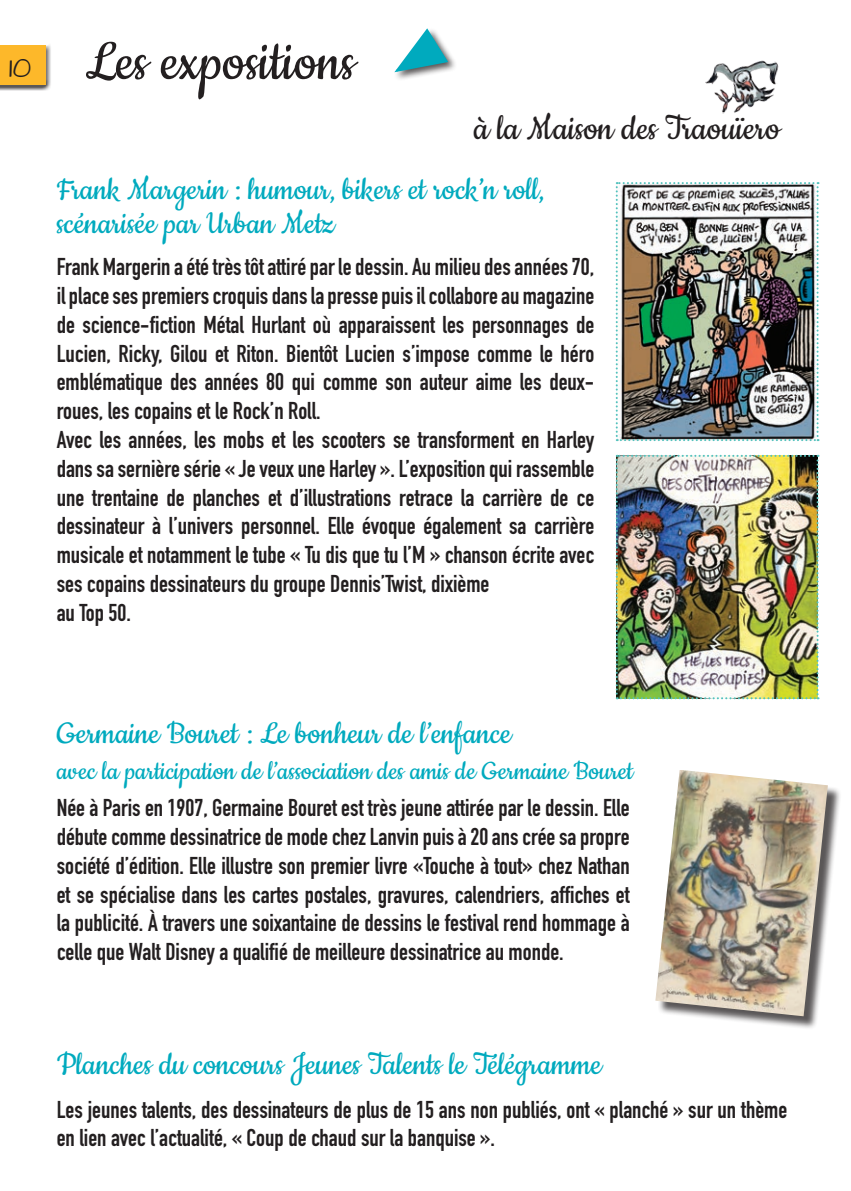
<style>
.page{position:relative;width:851px;height:1191px;background:#fff}
.page>*{position:absolute;margin:0;border:0;box-sizing:border-box;transform-origin:0 0}
.t1{font:64px "Cookie";color:#231f20}
.t2{font:40px "Cookie";color:#231f20}
.t3{font:36px "Cookie";color:#00aabe}
.t4{font:30px "Cookie";color:#00aabe}
.t5{font:24px/28.8px "DIN Engschrift Std";color:#231f20;text-align:justify}
.t6{font:24px "Architects Daughter";color:#231f20}
</style>
<div class="page">
<div style="left:0;top:42px;width:52px;height:49px;background:#231f20;opacity:.75"></div>
<div style="left:0;top:45px;width:45px;height:40px;background:#fdb82a"></div>
<div style="left:393px;top:28px;width:64px;height:54px;background:#231f20;opacity:.75"></div>
<svg style="left:394px;top:28px;width:56px;height:46px"></svg>
<img style="left:705px;top:60px;width:74px;height:54px">
<img style="left:615px;top:182px;width:203px;height:259px">
<div style="left:657px;top:771px;width:184px;height:259px;background:#231f20;opacity:.75"></div>
<img style="left:655px;top:770px;width:172px;height:246px">
<img style="left:615px;top:455px;width:203px;height:244px">
<p class="t6" style="left:9px;top:55px;width:24px">10</p>
<p class="t1" style="left:85px;top:28px;width:271px">Les expositions</p>
<p class="t2" style="left:473px;top:108px;width:308px">à la Maison des Traouïero</p>
<p class="t3" style="left:57px;top:170px;width:489px">Frank Margerin : humour, bikers et rock’n roll,</p>
<p class="t3" style="left:57px;top:204px;width:279px">scénarisée par Urban Metz</p>
<p class="t5" style="left:57px;top:252px;width:539px">Frank Margerin a été très tôt attiré par le dessin. Au milieu des années 70, il place ses premiers croquis dans la presse puis il collabore au magazine de science-fiction Métal Hurlant où apparaissent les personnages de Lucien, Ricky, Gilou et Riton. Bientôt Lucien s’impose comme le héro emblématique des années 80 qui comme son auteur aime les deux&shy;roues, les copains et le Rock’n Roll.</p>
<p class="t5" style="left:57px;top:425px;width:539px">Avec les années, les mobs et les scooters se transforment en Harley dans sa sernière série « Je veux une Harley ». L’exposition qui rassemble une trentaine de planches et d’illustrations retrace la carrière de ce dessinateur à l’univers personnel. Elle évoque également sa carrière musicale et notamment le tube « Tu dis que tu l’M » chanson écrite avec ses copains dessinateurs du groupe Dennis’Twist, dixième</p>
<p class="t5" style="left:57px;top:598px;width:76px">au Top 50.</p>
<p class="t3" style="left:57px;top:714px;width:456px">Germaine Bouret : Le bonheur de l’enfance</p>
<p class="t4" style="left:57px;top:755px;width:578px">avec la participation de l’association des amis de Germaine Bouret</p>
<p class="t5" style="left:57px;top:793px;width:574px">Née à Paris en 1907, Germaine Bouret est très jeune attirée par le dessin. Elle débute comme dessinatrice de mode chez Lanvin puis à 20 ans crée sa propre société d’édition. Elle illustre son premier livre «Touche à tout» chez Nathan et se spécialise dans les cartes postales, gravures, calendriers, affiches et la publicité. À travers une soixantaine de dessins le festival rend hommage à celle que Walt Disney a qualifié de meilleure dessinatrice au monde.</p>
<p class="t3" style="left:57px;top:1045px;width:546px">Planches du concours Jeunes Talents le Télégramme</p>
<p class="t5" style="left:57px;top:1095px;width:732px">Les jeunes talents, des dessinateurs de plus de 15 ans non publiés, ont « planché » sur un thème en lien avec l’actualité, « Coup de chaud sur la banquise ».</p>
</div>
